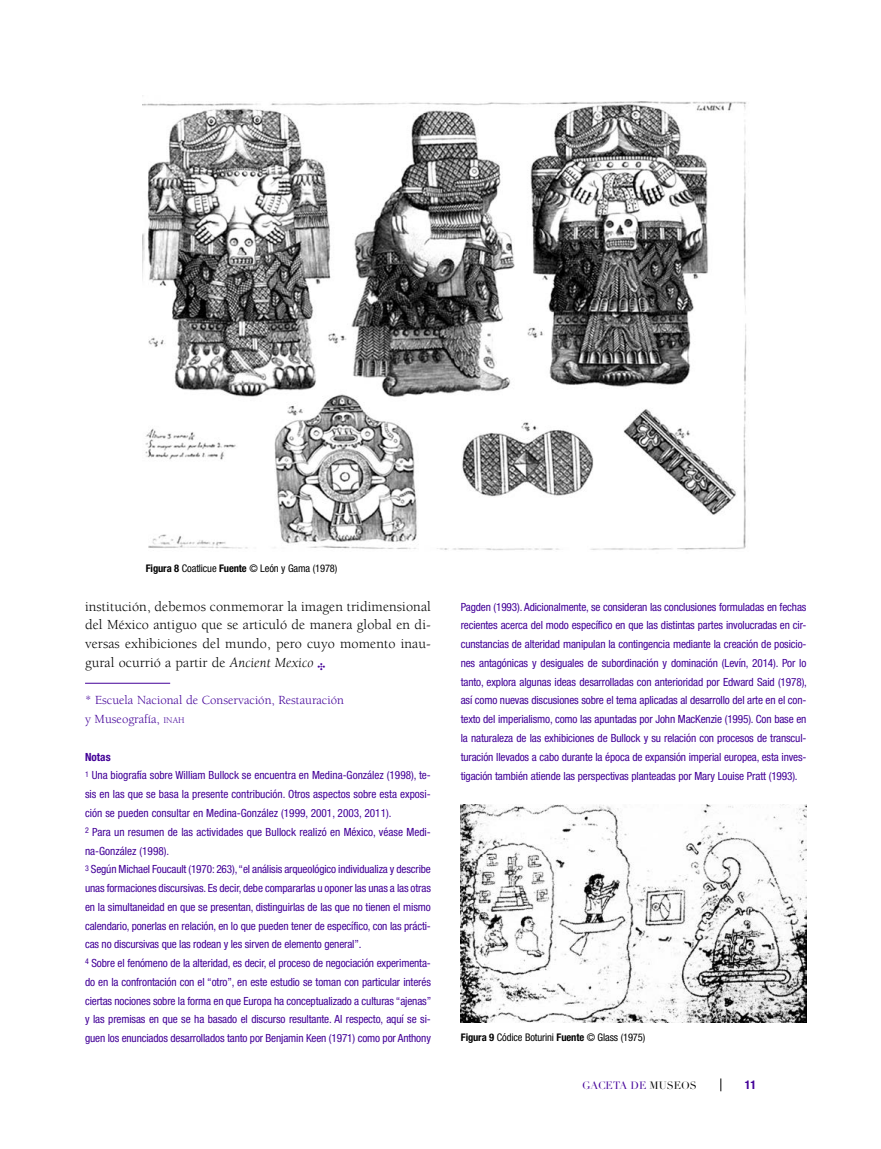
<style>
.page{position:relative;width:881px;height:1149px;background:#fff}
.page>*{position:absolute;margin:0;border:0;box-sizing:border-box;transform-origin:0 0}
.t1{font:14.25px/18.8px "Berkeley";letter-spacing:.005em;color:#000;text-align:justify}
.t2{font:12.75px/18.8px "Berkeley";color:#430098}
.t3{font:700 condensed 12px "Helvetica Neue";color:#430098}
.t4{font:condensed 11.25px/18.8px "Helvetica Neue";letter-spacing:-.01em;color:#430098}
.t5{font:condensed 10.5px "Helvetica Neue";letter-spacing:-.01em;color:#000}
.t6{font:10.5px "Didot LH";color:#430098}
.s1{font-weight:700}
.s2{font-style:italic}
.s3{color:#430098}
.s4{font-size:8.85px}
.s5{color:#000}
</style>
<div class="page">
<svg style="left:720px;top:1078px;width:1px;height:12px"></svg>
<hr style="left:85px;top:682px;width:85px;height:1px;background:#430098">
<img style="left:142px;top:95px;width:605px;height:455px">
<img style="left:460px;top:804px;width:346px;height:218px">
<p class="t5" style="left:146px;top:562px;width:193px"><span class="s1">Figura 8</span> Coatlicue <span class="s1">Fuente</span> © León y Gama (1978)</p>
<p class="t1" style="left:85px;top:597px;width:347px">institución, debemos conmemorar la imagen tridimensional del México antiguo que se articuló de manera global en di&shy;versas exhibiciones del mundo, pero cuyo momento inau&shy;gural ocurrió a partir de <span class="s2">Ancient Mexico</span> <span class="s3">✣</span></p>
<p class="t2" style="left:85px;top:691px;width:260px">* Escuela Nacional de Conservación, Restauración y Museografía, <span class="s4">inah</span></p>
<p class="t4" style="left:85px;top:747px;width:347px"><span class="s1">Notas<br></span><sup>1</sup> Una biografía sobre William Bullock se encuentra en Medina-González (1998), te&shy;sis en las que se basa la presente contribución. Otros aspectos sobre esta exposi&shy;ción se pueden consultar en Medina-González (1999, 2001, 2003, 2011).<br><sup>2</sup> Para un resumen de las actividades que Bullock realizó en México, véase Medi&shy;na-González (1998).<br><sup>3</sup> Según Michael Foucault (1970: 263), “el análisis arqueológico individualiza y describe unas formaciones discursivas. Es decir, debe compararlas u oponer las unas a las otras en la simultaneidad en que se presentan, distinguirlas de las que no tienen el mismo calendario, ponerlas en relación, en lo que pueden tener de específico, con las prácti&shy;cas no discursivas que las rodean y les sirven de elemento general”.<br><sup>4</sup> Sobre el fenómeno de la alteridad, es decir, el proceso de negociación experimenta&shy;do en la confrontación con el “otro”, en este estudio se toman con particular interés ciertas nociones sobre la forma en que Europa ha conceptualizado a culturas “ajenas” y las premisas en que se ha basado el discurso resultante. Al respecto, aquí se si&shy;guen los enunciados desarrollados tanto por Benjamin Keen (1971) como por Anthony</p>
<p class="t4" style="left:460px;top:597px;width:347px;text-align:justify">Pagden (1993). Adicionalmente, se consideran las conclusiones formuladas en fechas recientes acerca del modo específico en que las distintas partes involucradas en cir&shy;cunstancias de alteridad manipulan la contingencia mediante la creación de posicio&shy;nes antagónicas y desiguales de subordinación y dominación (Levín, 2014). Por lo tanto, explora algunas ideas desarrolladas con anterioridad por Edward Said (1978), así como nuevas discusiones sobre el tema aplicadas al desarrollo del arte en el con&shy;texto del imperialismo, como las apuntadas por John MacKenzie (1995). Con base en la naturaleza de las exhibiciones de Bullock y su relación con procesos de transcul&shy;turación llevados a cabo durante la época de expansión imperial europea, esta inves&shy;tigación también atiende las perspectivas planteadas por Mary Louise Pratt (1993).</p>
<p class="t5" style="left:460px;top:1031px;width:186px"><span class="s1">Figura 9</span> Códice Boturini <span class="s1">Fuente</span> © Glass (1975)</p>
<p class="t6" style="left:582px;top:1078px;width:116px">GACETA DE <span class="s5">MUSEOS</span></p>
<p class="t3" style="left:744px;top:1077px;width:13px">11</p>
</div>
